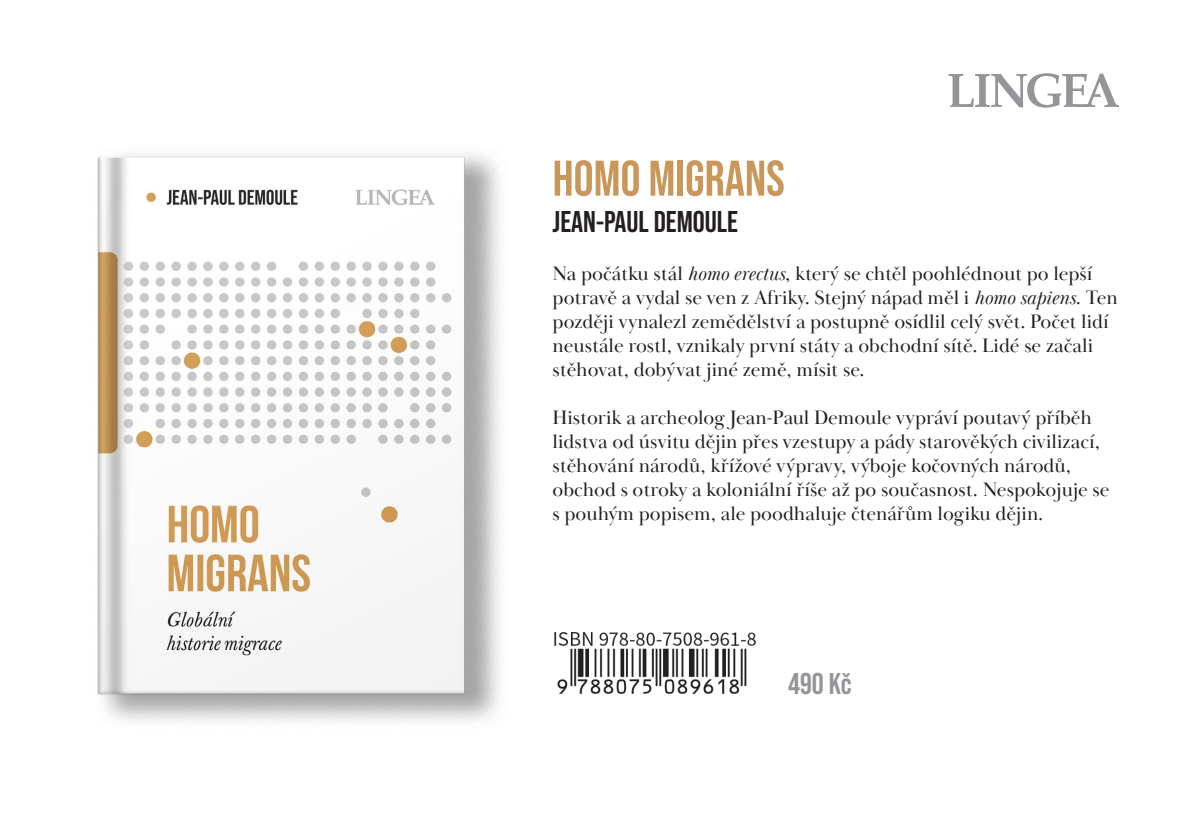
<style>
.page{position:relative;width:1191px;height:840px;background:#fff}
.page>*{position:absolute;margin:0;border:0;box-sizing:border-box;transform-origin:0 0}
.t1{font:700 50px "Bebas Neue Pro";color:#c9975a}
.t2{font:700 30px "Bebas Neue Pro";color:#231f20}
.t3{font:700 30px "Bebas Neue Pro";color:#939598}
.t4{font:20px "Baskerville Display PT";color:#231f20}
.s1{font-style:italic}
</style>
<div class="page">
<img style="left:97px;top:153px;width:404px;height:570px">
<img style="left:554px;top:632px;width:202px;height:62px">
<svg style="left:948px;top:73px;width:171px;height:35px"></svg>
<p class="t1" style="left:552px;top:150px;width:234px">HOMO MIGRANS</p>
<p class="t2" style="left:552px;top:204px;width:187px">JEAN-PAUL DEMOULE</p>
<p class="t4" style="left:552px;top:261px;width:541px">Na počátku stál <span class="s1">homo erectus</span>, který se chtěl poohlédnout po lepší</p>
<p class="t4" style="left:552px;top:285px;width:567px">potravě a vydal se ven z Afriky. Stejný nápad měl i <span class="s1">homo sapiens</span>. Ten</p>
<p class="t4" style="left:552px;top:309px;width:558px">později vynalezl zemědělství a postupně osídlil celý svět. Počet lidí</p>
<p class="t4" style="left:552px;top:333px;width:542px">neustále rostl, vznikaly první státy a obchodní sítě. Lidé se začali</p>
<p class="t4" style="left:552px;top:357px;width:314px">stěhovat, dobývat jiné země, mísit se.</p>
<p class="t4" style="left:552px;top:405px;width:541px">Historik a archeolog Jean-Paul Demoule vypráví poutavý příběh</p>
<p class="t4" style="left:552px;top:429px;width:549px">lidstva od úsvitu dějin přes vzestupy a pády starověkých civilizací,</p>
<p class="t4" style="left:552px;top:453px;width:520px">stěhování národů, křížové výpravy, výboje kočovných národů,</p>
<p class="t4" style="left:552px;top:477px;width:558px">obchod s otroky a koloniální říše až po současnost. Nespokojuje se</p>
<p class="t4" style="left:552px;top:501px;width:492px">s pouhým popisem, ale poodhaluje čtenářům logiku dějin.</p>
<p class="t3" style="left:788px;top:666px;width:65px">490 Kč</p>
</div>
